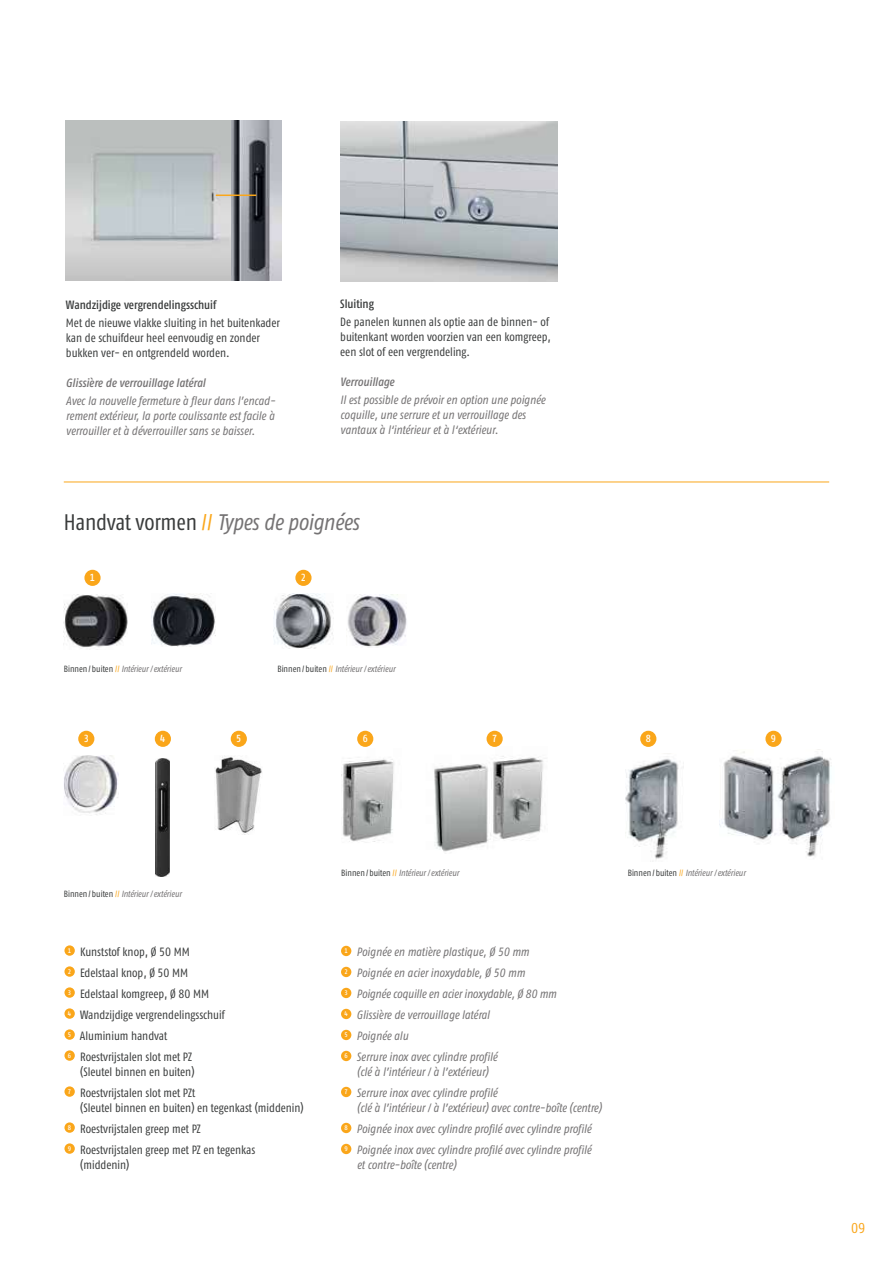
<style>
.page{position:relative;width:893px;height:1263px;background:#fff}
.page>*{position:absolute;margin:0;border:0;box-sizing:border-box;transform-origin:0 0}
.t1{font:italic 22.5px "Fago Co Regular Tf";letter-spacing:-.01em;color:#757374}
.t2{font:14.25px "Fago Co Regular Tf";color:#faa61a}
.t3{font:italic 12px/21px "Fago Co Regular Tf";color:#757374}
.t4{font:12px/21px "Fago Co Regular Tf";color:#3a3c3c}
.t5{font:italic 12px "Fago Co Med Tf";letter-spacing:-.005em;color:#757374}
.t6{font:12px "Fago Co Med Tf";letter-spacing:-.005em;color:#3a3c3c}
.t7{font:10.2px "Fago Co Med Tf";color:#fff}
.t8{font:italic 9px "Fago Co Regular Tf";letter-spacing:-.01em;color:#757374}
.s1{font-style:normal;color:#3a3c3c}
.s2{font-style:normal;color:#faa61a}
</style>
<div class="page">
<img style="left:340px;top:122px;width:217px;height:159px">
<img style="left:64px;top:755px;width:54px;height:60px">
<img style="left:152px;top:594px;width:64px;height:52px">
<img style="left:64px;top:595px;width:64px;height:53px">
<img style="left:155px;top:758px;width:14px;height:118px">
<img style="left:215px;top:755px;width:47px;height:79px">
<img style="left:434px;top:756px;width:109px;height:96px">
<img style="left:341px;top:758px;width:53px;height:84px">
<img style="left:719px;top:751px;width:112px;height:106px">
<img style="left:625px;top:753px;width:54px;height:109px">
<div style="left:84px;top:570px;width:17px;height:16px;background:#faa61a;border-radius:50%"></div>
<div style="left:295px;top:570px;width:17px;height:16px;background:#faa61a;border-radius:50%"></div>
<div style="left:78px;top:731px;width:16px;height:16px;background:#faa61a;border-radius:50%"></div>
<div style="left:357px;top:731px;width:16px;height:16px;background:#faa61a;border-radius:50%"></div>
<div style="left:487px;top:731px;width:16px;height:16px;background:#faa61a;border-radius:50%"></div>
<div style="left:640px;top:731px;width:16px;height:16px;background:#faa61a;border-radius:50%"></div>
<div style="left:765px;top:731px;width:17px;height:16px;background:#faa61a;border-radius:50%"></div>
<div style="left:231px;top:731px;width:16px;height:16px;background:#faa61a;border-radius:50%"></div>
<div style="left:155px;top:731px;width:16px;height:16px;background:#faa61a;border-radius:50%"></div>
<img style="left:274px;top:594px;width:60px;height:54px">
<img style="left:347px;top:595px;width:60px;height:52px">
<img style="left:66px;top:121px;width:165px;height:159px">
<img style="left:231px;top:121px;width:50px;height:159px">
<hr style="left:216px;top:195px;width:40px;height:1px;background:#faa61a">
<div style="left:64px;top:945px;width:11px;height:11px;background:#faa61a;border-radius:50%"></div>
<div style="left:64px;top:966px;width:11px;height:11px;background:#faa61a;border-radius:50%"></div>
<div style="left:64px;top:987px;width:11px;height:11px;background:#faa61a;border-radius:50%"></div>
<div style="left:64px;top:1008px;width:11px;height:11px;background:#faa61a;border-radius:50%"></div>
<div style="left:64px;top:1029px;width:11px;height:11px;background:#faa61a;border-radius:50%"></div>
<div style="left:64px;top:1050px;width:11px;height:11px;background:#faa61a;border-radius:50%"></div>
<div style="left:64px;top:1086px;width:11px;height:11px;background:#faa61a;border-radius:50%"></div>
<div style="left:64px;top:1122px;width:11px;height:11px;background:#faa61a;border-radius:50%"></div>
<div style="left:64px;top:1143px;width:11px;height:11px;background:#faa61a;border-radius:50%"></div>
<div style="left:341px;top:946px;width:10px;height:10px;background:#faa61a;border-radius:50%"></div>
<div style="left:341px;top:967px;width:10px;height:10px;background:#faa61a;border-radius:50%"></div>
<div style="left:341px;top:988px;width:10px;height:10px;background:#faa61a;border-radius:50%"></div>
<div style="left:341px;top:1009px;width:10px;height:10px;background:#faa61a;border-radius:50%"></div>
<div style="left:341px;top:1030px;width:10px;height:10px;background:#faa61a;border-radius:50%"></div>
<div style="left:341px;top:1051px;width:10px;height:10px;background:#faa61a;border-radius:50%"></div>
<div style="left:341px;top:1087px;width:10px;height:10px;background:#faa61a;border-radius:50%"></div>
<div style="left:341px;top:1123px;width:10px;height:10px;background:#faa61a;border-radius:50%"></div>
<div style="left:341px;top:1144px;width:10px;height:10px;background:#faa61a;border-radius:50%"></div>
<hr style="left:64px;top:482px;width:765px;height:1px;background:#faa61a">
<p class="t6" style="left:66px;top:297px;width:152px">Wandzijdige vergrendelingsschuif</p>
<p class="t4" style="left:66px;top:315px;width:215px;line-height:15px">Met de nieuwe vlakke sluiting in het buitenkader kan de schuifdeur heel eenvoudig en zonder bukken ver- en ontgrendeld worden.</p>
<p class="t5" style="left:66px;top:375px;width:141px">Glissière de verrouillage latéral</p>
<p class="t3" style="left:66px;top:393px;width:211px;line-height:15px;text-align:justify">Avec la nouvelle fermeture à fleur dans l’encad&shy;rement extérieur, la porte coulissante est facile à verrouiller et à déverrouiller sans se baisser.</p>
<p class="t6" style="left:340px;top:297px;width:35px">Sluiting</p>
<p class="t4" style="left:340px;top:314px;width:212px;line-height:15px">De panelen kunnen als optie aan de binnen- of buitenkant worden voorzien van een komgreep, een slot of een vergrendeling.</p>
<p class="t5" style="left:340px;top:375px;width:56px">Verrouillage</p>
<p class="t3" style="left:340px;top:392px;width:207px;line-height:15px">Il est possible de prévoir en option une poignée coquille, une serrure et un verrouillage des vantaux à l‘intérieur et à l‘extérieur.</p>
<h1 class="t1" style="left:64px;top:509px;width:297px"><span class="s1">Handvat vormen</span> <span class="s2">//</span> Types de poignées</h1>
<p class="t7" style="left:90px;top:572px;width:7px">1</p>
<p class="t7" style="left:301px;top:572px;width:7px">2</p>
<p class="t8" style="left:64px;top:664px;width:119px"><span class="s1">Binnen/ buiten</span> <span class="s2">//</span> Intérieur /extérieur</p>
<p class="t8" style="left:277px;top:664px;width:119px"><span class="s1">Binnen/ buiten</span> <span class="s2">//</span> Intérieur /extérieur</p>
<p class="t7" style="left:84px;top:733px;width:7px">3</p>
<p class="t7" style="left:160px;top:733px;width:7px">4</p>
<p class="t7" style="left:236px;top:733px;width:7px">5</p>
<p class="t7" style="left:363px;top:733px;width:7px">6</p>
<p class="t7" style="left:492px;top:733px;width:7px">7</p>
<p class="t7" style="left:646px;top:733px;width:7px">8</p>
<p class="t7" style="left:771px;top:733px;width:7px">9</p>
<p class="t8" style="left:64px;top:889px;width:119px"><span class="s1">Binnen/ buiten</span> <span class="s2">//</span> Intérieur /extérieur</p>
<p class="t4" style="left:68px;top:941px;width:158px"><sup>1</sup> Kunststof knop, Ø 50 MM<br><sup>2</sup> Edelstaal knop, Ø 50 MM<br><sup>3</sup> Edelstaal komgreep, Ø 80 MM<br><sup>4</sup> Wandzijdige vergrendelingsschuif<br><sup>5</sup> Aluminium handvat<br><sup>6</sup> Roestvrijstalen slot met PZ</p>
<p class="t4" style="left:68px;top:1061px;width:129px;text-align:right">(Sleutel binnen en buiten)<br><sup>7</sup> Roestvrijstalen slot met PZt</p>
<p class="t4" style="left:68px;top:1097px;width:237px;text-indent:12px">(Sleutel binnen en buiten) en tegenkast (middenin)<br><sup>8</sup> Roestvrijstalen greep met PZ<br><sup>9</sup> Roestvrijstalen greep met PZ en tegenkas</p>
<p class="t4" style="left:80px;top:1154px;width:50px">(middenin)</p>
<p class="t8" style="left:341px;top:868px;width:119px"><span class="s1">Binnen/ buiten</span> <span class="s2">//</span> Intérieur /extérieur</p>
<p class="t8" style="left:628px;top:868px;width:119px"><span class="s1">Binnen/ buiten</span> <span class="s2">//</span> Intérieur /extérieur</p>
<p class="t3" style="left:345px;top:941px;width:213px"><sup>1</sup> Poignée en matière plastique, Ø 50 mm<br><sup>2</sup> Poignée en acier inoxydable, Ø 50 mm<br><sup>3</sup> Poignée coquille en acier inoxydable, Ø 80 mm <sup>4</sup> Glissière de verrouillage latéral<br><sup>5</sup> Poignée alu<br><sup>6</sup> Serrure inox avec cylindre profilé</p>
<p class="t3" style="left:345px;top:1061px;width:154px;text-align:center">(clé à l’intérieur / à l’extérieur)<br><sup>7</sup> Serrure inox avec cylindre profilé</p>
<p class="t3" style="left:345px;top:1097px;width:258px;text-indent:12px">(clé à l’intérieur / à l’extérieur) avec contre-boîte (centre)<br><sup>8</sup> Poignée inox avec cylindre profilé avec cylindre profilé<br><sup>9</sup> Poignée inox avec cylindre profilé avec cylindre profilé</p>
<p class="t3" style="left:357px;top:1154px;width:101px">et contre-boîte (centre)</p>
<p class="t2" style="left:851px;top:1220px;width:16px">09</p>
</div>
